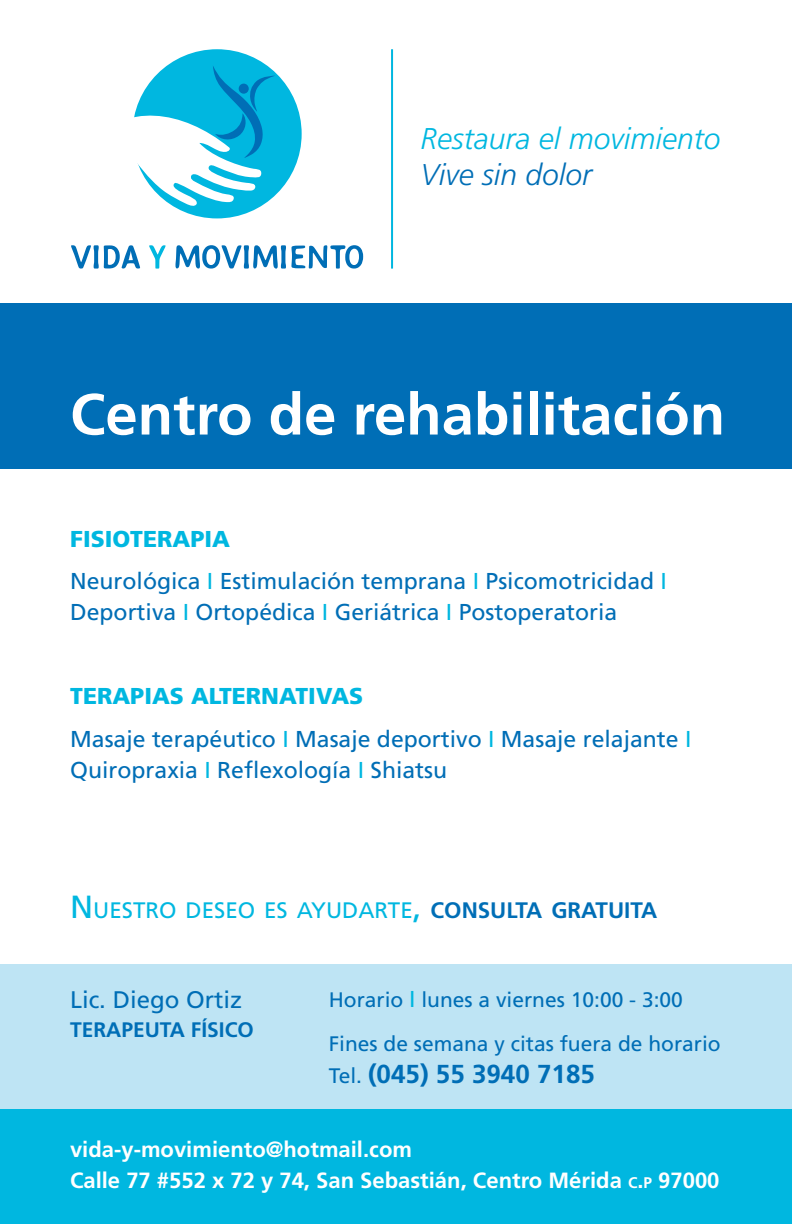
<style>
.page{position:relative;width:792px;height:1224px;background:#fff}
.page>*{position:absolute;margin:0;border:0;box-sizing:border-box;transform-origin:0 0}
.t1{font:700 58px "Frutiger LT Std";color:#fff}
.t2{font:italic 300 30px "Frutiger LT Std";color:#00b7e0}
.t3{font:italic 300 30px "Frutiger LT Std";color:#006eb6}
.t4{font:700 26px "Frutiger LT Std";color:#006eb6}
.t5{font:24px "Frutiger LT Std";color:#006eb6}
.t6{font:23px/31px "Frutiger LT Std";color:#006eb6}
.t7{font:900 23px "Frutiger LT Std";color:#00b7e0}
.t8{font:22.4px "Frutiger LT Std";color:#00b7e0}
.t9{font:700 22px "Frutiger LT Std";color:#fff}
.t10{font:21px "Frutiger LT Std";color:#006eb6}
.t11{font:700 21px "Frutiger LT Std";color:#006eb6}
.s1{color:#00b7e0}
.s2{font-size:32px}
.s3{font-weight:700;color:#006eb6}
.s4{font-size:23px;color:#00b7e0}
.s5{font-weight:400;font-size:21px}
.s6{font-size:15.4px}
.s7{font-style:inherit}
</style>
<div class="page">
<div style="left:0;top:965px;width:792px;height:259px;background:#bee4f4"></div>
<svg style="left:71px;top:245px;width:69px;height:24px"></svg>
<svg style="left:149px;top:245px;width:17px;height:24px"></svg>
<svg style="left:176px;top:245px;width:187px;height:24px"></svg>
<div style="left:132px;top:49px;width:170px;height:169px;background:#00b7e0;border-radius:50%"></div>
<svg style="left:132px;top:65px;width:143px;height:142px"></svg>
<div style="left:239px;top:84px;width:10px;height:10px;background:#006eb6;border-radius:50%"></div>
<div style="left:0;top:303px;width:792px;height:165px;background:#006eb6"></div>
<hr style="left:391px;top:49px;width:2px;height:220px;background:#00b7e0">
<div style="left:0;top:1110px;width:792px;height:114px;background:#00b7e0"></div>
<p class="t2" style="left:421px;top:122px;width:301px">Restaura el movimiento</p>
<p class="t3" style="left:421px;top:158px;width:173px">Vive sin dolor</p>
<p class="t1" style="left:70px;top:380px;width:657px">Centro de rehabilitación</p>
<p class="t7" style="left:70px;top:525px;width:161px">FISIOTERAPIA</p>
<p class="t6" style="left:70px;top:566px;width:598px">Neurológica <span class="s1">I</span> Estimulación temprana <span class="s1">I</span> Psicomotricidad <span class="s1">I<br></span>Deportiva <span class="s1">I</span> Ortopédica <span class="s1">I</span> Geriátrica <span class="s1">I</span> Postoperatoria</p>
<p class="t7" style="left:70px;top:682px;width:295px">TERAPIAS ALTERNATIVAS</p>
<p class="t6" style="left:70px;top:723px;width:623px">Masaje terapéutico <span class="s1">I</span> Masaje deportivo <span class="s1">I</span> Masaje relajante <span class="s1">I<br></span>Quiropraxia <span class="s1">I</span> Reflexología <span class="s1">I</span> Shiatsu</p>
<p class="t8" style="left:70px;top:897px;width:589px"><span class="s2">N</span>UESTRO DESEO ES AYUDARTE<span class="s2">,</span> <span class="s3">CONSULTA GRATUITA</span></p>
<p class="t5" style="left:70px;top:986px;width:174px">Lic. Diego Ortiz</p>
<p class="t11" style="left:70px;top:1018px;width:185px">TERAPEUTA FÍSICO</p>
<p class="t10" style="left:329px;top:988px;width:356px">Horario <span class="s4">I</span> lunes a viernes 10:00 - 3:00</p>
<p class="t10" style="left:329px;top:1032px;width:394px">Fines de semana y citas fuera de horario</p>
<p class="t4" style="left:329px;top:1059px;width:268px"><span class="s5">Tel.</span> (045) 55 3940 7185</p>
<p class="t9" style="left:70px;top:1136px;width:344px">vida-y-movimiento@hotmail.com</p>
<p class="t9" style="left:70px;top:1168px;width:651px">Calle 77 #552 x 72 y 74, San Sebastián, Centro Mérida <span class="s6">C</span><span class="s7">.</span><span class="s6">P</span> 97000</p>
</div>
